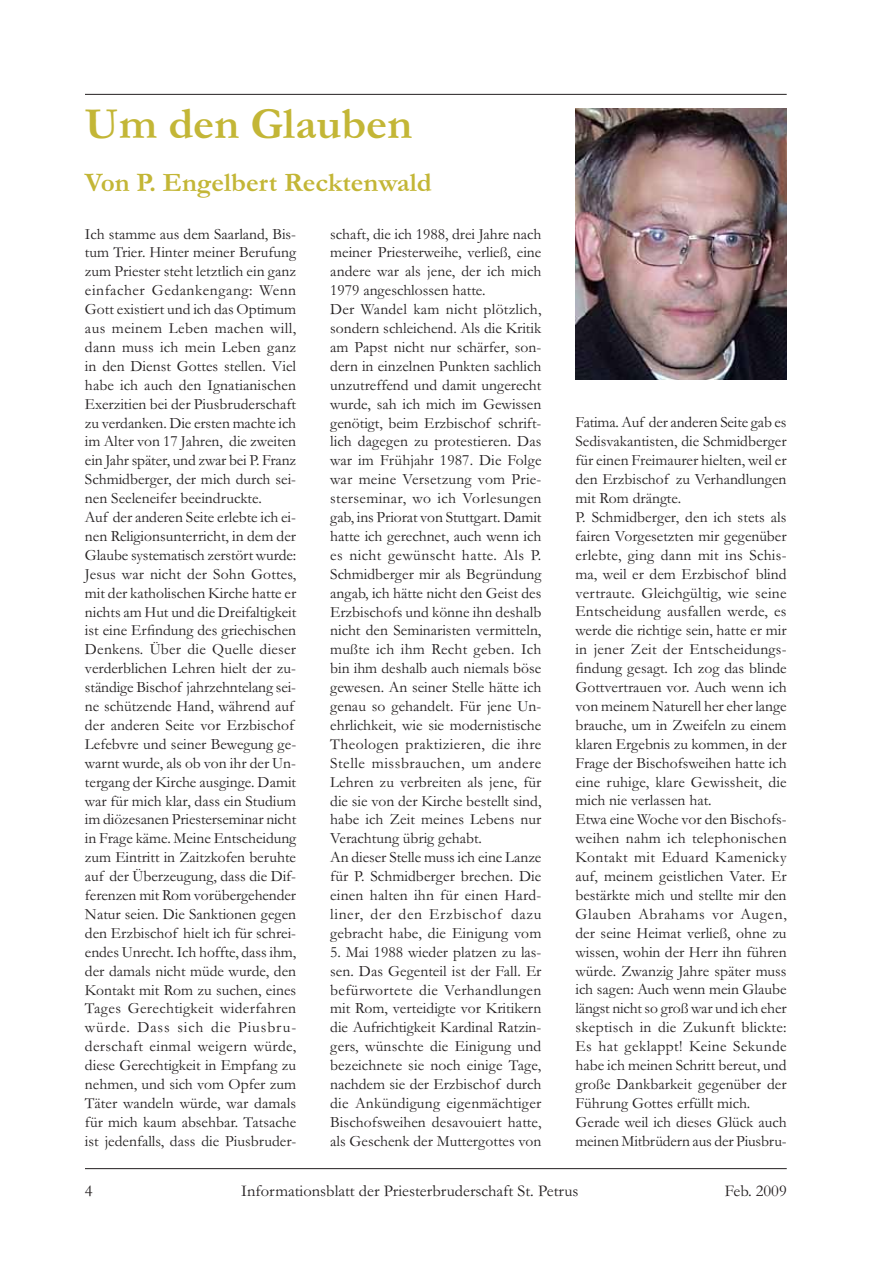
<style>
.page{position:relative;width:893px;height:1263px;background:#fff}
.page>*{position:absolute;margin:0;border:0;box-sizing:border-box;transform-origin:0 0}
.t1{font:700 45px "Garamond";color:#c3b636}
.t2{font:700 27px "Garamond";color:#c3b636}
.t3{font:16.5px "Garamond";color:#231f20}
.t4{font:15.75px/18.9px "Garamond";color:#231f20}
</style>
<div class="page">
<hr style="left:85px;top:1168px;width:702px;height:1px;background:#231f20">
<hr style="left:85px;top:94px;width:702px;height:1px;background:#231f20">
<img style="left:575px;top:108px;width:212px;height:271px">
<h1 class="t1" style="left:85px;top:106px;width:329px">Um den Glauben</h1>
<h2 class="t2" style="left:85px;top:172px;width:348px">Von P. Engelbert Recktenwald</h2>
<p class="t4" style="left:85px;top:226px;width:213px">Ich stamme aus dem Saarland, Bis&shy;tum Trier. Hinter meiner Berufung zum Priester steht letztlich ein ganz einfacher Gedankengang: Wenn Gott existiert und ich das Optimum aus meinem Leben machen will, dann muss ich mein Leben ganz in den Dienst Gottes stellen. Viel habe ich auch den Ignatianischen Exerzitien bei der Piusbruderschaft zu verdanken. Die ersten machte ich im Alter von 17 Jahren, die zweiten ein Jahr später, und zwar bei P. Franz Schmidberger, der mich durch sei&shy;nen Seeleneifer beeindruckte.<br>Auf der anderen Seite erlebte ich ei&shy;nen Religionsunterricht, in dem der Glaube systematisch zerstört wurde:<br>Jesus war nicht der Sohn Gottes, mit der katholischen Kirche hatte er nichts am Hut und die Dreifaltigkeit ist eine Erfindung des griechischen Denkens. Über die Quelle dieser verderblichen Lehren hielt der zu&shy;ständige Bischof jahrzehntelang sei&shy;ne schützende Hand, während auf der anderen Seite vor Erzbischof Lefebvre und seiner Bewegung ge&shy;warnt wurde, als ob von ihr der Un&shy;tergang der Kirche ausginge. Damit war für mich klar, dass ein Studium im diözesanen Priesterseminar nicht in Frage käme. Meine Entscheidung zum Eintritt in Zaitzkofen beruhte auf der Überzeugung, dass die Dif&shy;ferenzen mit Rom vorübergehender Natur seien. Die Sanktionen gegen den Erzbischof hielt ich für schrei&shy;endes Unrecht. Ich hoffte, dass ihm, der damals nicht müde wurde, den Kontakt mit Rom zu suchen, eines Tages Gerechtigkeit widerfahren würde. Dass sich die Piusbru&shy;derschaft einmal weigern würde, diese Gerechtigkeit in Empfang zu nehmen, und sich vom Opfer zum Täter wandeln würde, war damals für mich kaum absehbar. Tatsache ist jedenfalls, dass die Piusbruder-</p>
<p class="t4" style="left:330px;top:226px;width:213px">schaft, die ich 1988, drei Jahre nach meiner Priesterweihe, verließ, eine andere war als jene, der ich mich 1979 angeschlossen hatte.<br>Der Wandel kam nicht plötzlich, sondern schleichend. Als die Kritik am Papst nicht nur schärfer, son&shy;dern in einzelnen Punkten sachlich unzutreffend und damit ungerecht wurde, sah ich mich im Gewissen genötigt, beim Erzbischof schrift&shy;lich dagegen zu protestieren. Das war im Frühjahr 1987. Die Folge war meine Versetzung vom Prie&shy;sterseminar, wo ich Vorlesungen gab, ins Priorat von Stuttgart. Damit hatte ich gerechnet, auch wenn ich es nicht gewünscht hatte. Als P.<br>Schmidberger mir als Begründung angab, ich hätte nicht den Geist des Erzbischofs und könne ihn deshalb nicht den Seminaristen vermitteln, mußte ich ihm Recht geben. Ich bin ihm deshalb auch niemals böse gewesen. An seiner Stelle hätte ich genau so gehandelt. Für jene Un&shy;ehrlichkeit, wie sie modernistische Theologen praktizieren, die ihre Stelle missbrauchen, um andere Lehren zu verbreiten als jene, für die sie von der Kirche bestellt sind, habe ich Zeit meines Lebens nur Verachtung übrig gehabt.<br>An dieser Stelle muss ich eine Lanze für P. Schmidberger brechen. Die einen halten ihn für einen Hard&shy;liner, der den Erzbischof dazu gebracht habe, die Einigung vom</p>
<p class="t4" style="left:330px;top:944px;width:213px;text-align:justify">5. Mai 1988 wieder platzen zu las&shy;sen. Das Gegenteil ist der Fall. Er befürwortete die Verhandlungen mit Rom, verteidigte vor Kritikern die Aufrichtigkeit Kardinal Ratzin&shy;gers, wünschte die Einigung und bezeichnete sie noch einige Tage, nachdem sie der Erzbischof durch die Ankündigung eigenmächtiger Bischofsweihen desavouiert hatte, als Geschenk der Muttergottes von</p>
<p class="t4" style="left:575px;top:415px;width:213px">Fatima. Auf der anderen Seite gab es<br>Sedisvakantisten, die Schmidberger für einen Freimaurer hielten, weil er den Erzbischof zu Verhandlungen mit Rom drängte.<br>P. Schmidberger, den ich stets als fairen Vorgesetzten mir gegenüber erlebte, ging dann mit ins Schis&shy;ma, weil er dem Erzbischof blind vertraute. Gleichgültig, wie seine<br>Entscheidung ausfallen werde, es werde die richtige sein, hatte er mir in jener Zeit der Entscheidungs&shy;findung gesagt. Ich zog das blinde<br>Gottvertrauen vor. Auch wenn ich von meinem Naturell her eher lange brauche, um in Zweifeln zu einem klaren Ergebnis zu kommen, in der<br>Frage der Bischofsweihen hatte ich eine ruhige, klare Gewissheit, die mich nie verlassen hat.<br>Etwa eine Woche vor den Bischofs&shy;weihen nahm ich telephonischen<br>Kontakt mit Eduard Kamenicky auf, meinem geistlichen Vater. Er bestärkte mich und stellte mir den<br>Glauben Abrahams vor Augen, der seine Heimat verließ, ohne zu wissen, wohin der Herr ihn führen würde. Zwanzig Jahre später muss ich sagen: Auch wenn mein Glaube längst nicht so groß war und ich eher skeptisch in die Zukunft blickte:<br>Es hat geklappt! Keine Sekunde habe ich meinen Schritt bereut, und große Dankbarkeit gegenüber der<br>Führung Gottes erfüllt mich.<br>Gerade weil ich dieses Glück auch meinen Mitbrüdern aus der Piusbru-</p>
<p class="t3" style="left:85px;top:1186px;width:9px">4</p>
<p class="t3" style="left:241px;top:1186px;width:339px">Informationsblatt der Priesterbruderschaft St. Petrus</p>
<p class="t3" style="left:725px;top:1186px;width:63px">Feb. 2009</p>
</div>
